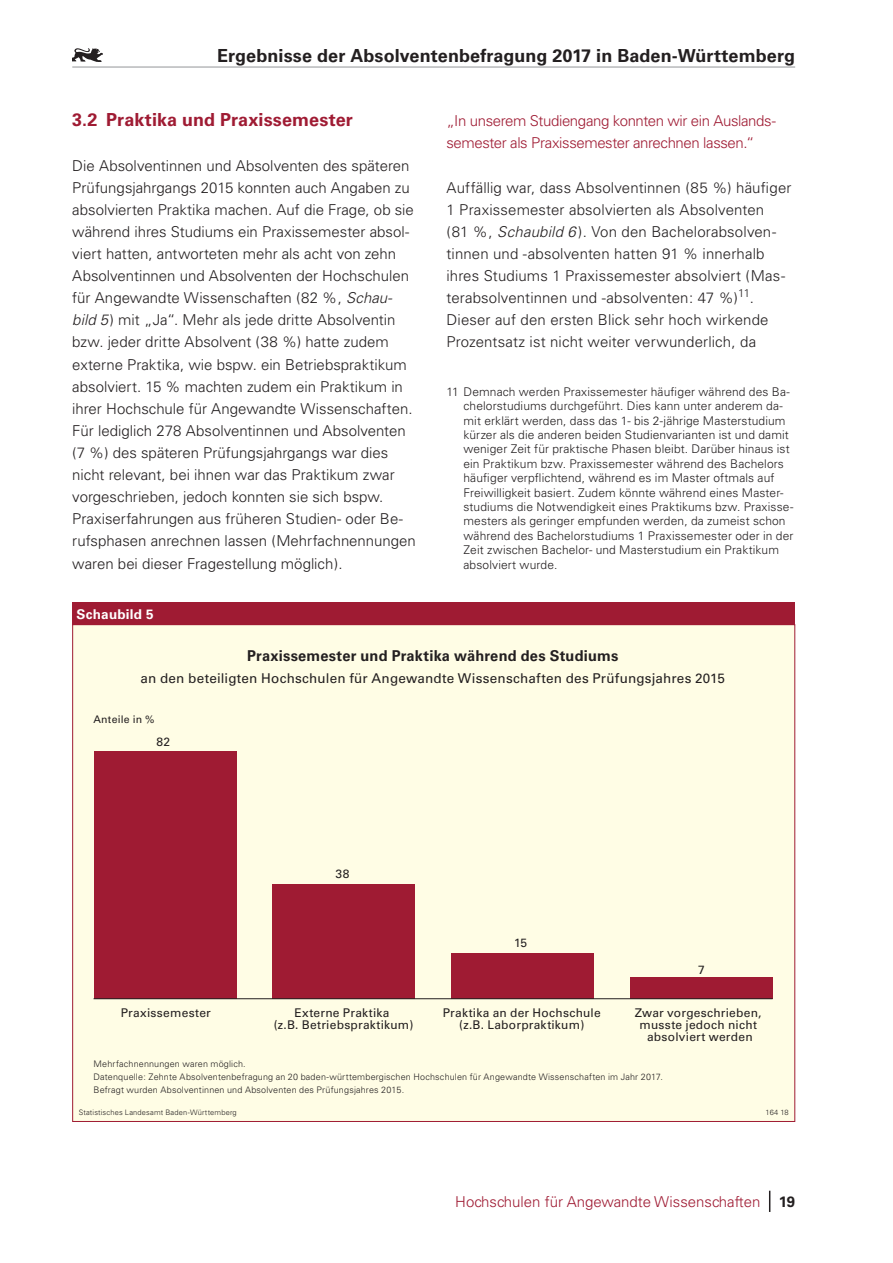
<style>
.page{position:relative;width:893px;height:1263px;background:#fff}
.page>*{position:absolute;margin:0;border:0;box-sizing:border-box;transform-origin:0 0}
.t1{font:700 18px "Univers";letter-spacing:.005em;color:#231f20}
.t2{font:700 18px "Univers";letter-spacing:.005em;color:#9f1b33}
.t3{font:300 15px/22px "Univers";color:#231f20}
.t4{font:300 15px/22px "Univers";letter-spacing:-.025em;color:#9f1b33}
.t5{font:700 15px "Univers";letter-spacing:.015em;color:#231f20}
.t6{font:300 15px "Univers";color:#9f1b33}
.t7{font:13.5px "Univers";letter-spacing:.015em;color:#231f20}
.t8{font:700 13.5px "Univers";letter-spacing:.015em;color:#fff}
.t9{font:300 12px/14.4px "Univers";letter-spacing:.01em;color:#231f20}
.t10{font:12px/12px "Univers";letter-spacing:.02em;color:#231f20;text-align:center}
.t11{font:10.5px "Univers";letter-spacing:.02em;color:#231f20}
.t12{font:300 9px/12.8px "Univers";letter-spacing:.02em;color:#231f20}
.t13{font:300 7.5px "Univers";letter-spacing:.02em;color:#231f20}
.s1{font-style:italic}
.s2{font-weight:700;color:#231f20}
</style>
<div class="page">
<hr style="left:72px;top:67px;width:723px;height:1px;background:#939598">
<svg style="left:769px;top:1191px;width:1px;height:21px"></svg>
<img style="left:72px;top:49px;width:30px;height:12px">
<div style="left:73px;top:625px;width:722px;height:496px;background:#fffde5"></div>
<div style="left:630px;top:978px;width:143px;height:21px;background:#9f1b33"></div>
<div style="left:451px;top:953px;width:143px;height:46px;background:#9f1b33"></div>
<div style="left:272px;top:884px;width:143px;height:115px;background:#9f1b33"></div>
<div style="left:94px;top:752px;width:142px;height:247px;background:#9f1b33"></div>
<hr style="left:94px;top:998px;width:679px;height:1px;background:#231f20">
<div style="left:72px;top:602px;width:723px;height:22px;background:#9f1b33"></div>
<p class="t1" style="left:217px;top:46px;width:580px">Ergebnisse der Absolventenbefragung 2017 in Baden-Württemberg</p>
<p class="t2" style="left:72px;top:109px;width:282px">3.2 Praktika und Praxissemester</p>
<p class="t3" style="left:72px;top:154px;width:345px">Die Absolventinnen und Absolventen des späteren Prüfungsjahrgangs 2015 konnten auch Angaben zu absolvierten Praktika machen. Auf die Frage, ob sie während ihres Studiums ein Praxissemester absol&shy;viert hatten, antworteten mehr als acht von zehn Absolventinnen und Absolventen der Hochschulen für Angewandte Wissenschaften (82 %, <span class="s1">Schau&shy;bild 5</span>) mit „Ja“. Mehr als jede dritte Absolventin bzw. jeder dritte Absolvent (38 %) hatte zudem externe Praktika, wie bspw. ein Betriebspraktikum absolviert. 15 % machten zudem ein Praktikum in ihrer Hochschule für Angewandte Wissenschaften.<br>Für lediglich 278 Absolventinnen und Absolventen (7 %) des späteren Prüfungsjahrgangs war dies nicht relevant, bei ihnen war das Praktikum zwar vorgeschrieben, jedoch konnten sie sich bspw.<br>Praxiserfahrungen aus früheren Studien- oder Be&shy;rufsphasen anrechnen lassen (Mehrfachnennungen waren bei dieser Fragestellung möglich).</p>
<p class="t8" style="left:77px;top:606px;width:78px">Schaubild 5</p>
<p class="t4" style="left:446px;top:110px;width:331px">„In unserem Studiengang konnten wir ein Auslands&shy;semester als Praxissemester anrechnen lassen.“</p>
<p class="t3" style="left:446px;top:176px;width:347px">Auffällig war, dass Absolventinnen (85 %) häufiger 1 Praxissemester absolvierten als Absolventen<br>(81 %, <span class="s1">Schaubild 6</span> ). Von den Bachelorabsolven&shy;tinnen und -absolventen hatten 91 % innerhalb ihres Studiums 1 Praxissemester absolviert (Mas‑ terabsolventinnen und -absolventen: 47 %)<sup>11</sup>.<br>Dieser auf den ersten Blick sehr hoch wirkende Prozentsatz ist nicht weiter verwunderlich, da</p>
<p class="t9" style="left:463px;top:384px;width:332px;text-indent:-17px">11 Demnach werden Praxissemester häufiger während des Ba&shy;chelorstudiums durchgeführt. Dies kann unter anderem da&shy;mit erklärt werden, dass das 1- bis 2-jährige Masterstudium kürzer als die anderen beiden Studienvarianten ist und damit weniger Zeit für praktische Phasen bleibt. Darüber hinaus ist ein Praktikum bzw. Praxissemester während des Bachelors häufiger verpflichtend, während es im Master oftmals auf Freiwilligkeit basiert. Zudem könnte während eines Master&shy;studiums die Notwendigkeit eines Praktikums bzw. Praxisse&shy;mesters als geringer empfunden werden, da zumeist schon während des Bachelorstudiums 1 Praxissemester oder in der Zeit zwischen Bachelor- und Masterstudium ein Praktikum absolviert wurde.</p>
<p class="t5" style="left:247px;top:647px;width:373px">Praxissemester und Praktika während des Studiums</p>
<p class="t7" style="left:141px;top:670px;width:586px">an den beteiligten Hochschulen für Angewandte Wissenschaften des Prüfungsjahres 2015</p>
<p class="t11" style="left:93px;top:713px;width:63px">Anteile in %</p>
<p class="t10" style="left:156px;top:736px;width:15px">82</p>
<p class="t10" style="left:121px;top:1006px;width:92px">Praxissemester</p>
<p class="t10" style="left:336px;top:868px;width:15px">38</p>
<p class="t10" style="left:274px;top:1006px;width:141px">Externe Praktika<br>(z.B. Betriebspraktikum)</p>
<p class="t10" style="left:514px;top:937px;width:15px">15</p>
<p class="t10" style="left:443px;top:1006px;width:159px">Praktika an der Hochschule (z.B. Laborpraktikum)</p>
<p class="t10" style="left:698px;top:963px;width:8px">7</p>
<p class="t10" style="left:635px;top:1007px;width:128px">Zwar vorgeschrieben, musste jedoch nicht absolviert werden</p>
<p class="t12" style="left:94px;top:1057px;width:571px">Mehrfachnennungen waren möglich.<br>Datenquelle: Zehnte Absolventenbefragung an 20 baden-württembergischen Hochschulen für Angewandte Wissenschaften im Jahr 2017.<br>Befragt wurden Absolventinnen und Absolventen des Prüfungsjahres 2015.</p>
<p class="t13" style="left:79px;top:1108px;width:160px">Statistisches Landesamt Baden-Württemberg</p>
<p class="t13" style="left:766px;top:1108px;width:25px">164 18</p>
<p class="t6" style="left:455px;top:1192px;width:341px">Hochschulen für Angewandte Wissenschaften <span class="s2">19</span></p>
</div>
